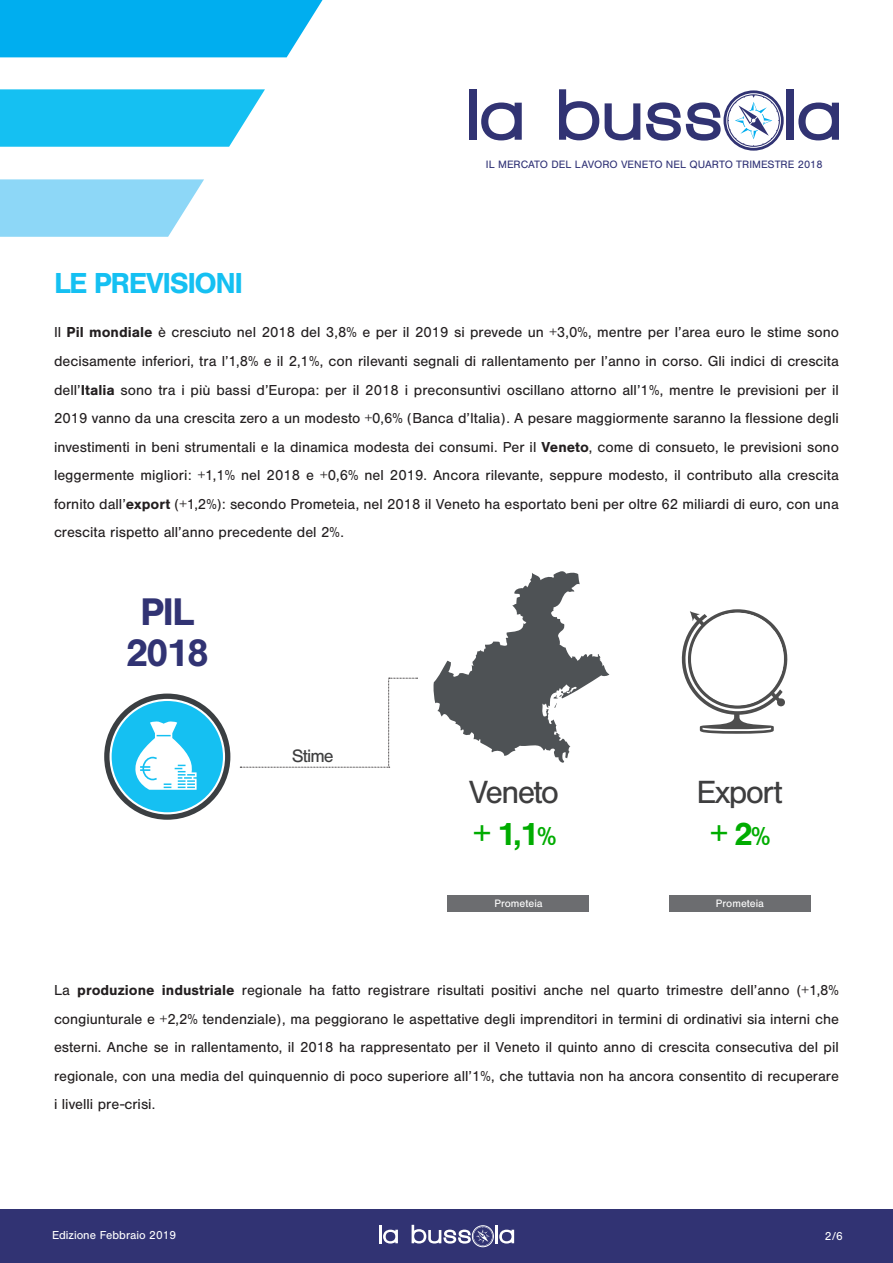
<style>
.page{position:relative;width:893px;height:1263px;background:#fff}
.page>*{position:absolute;margin:0;border:0;box-sizing:border-box;transform-origin:0 0}
.t1{font:700 39.9px "Nimbus San";letter-spacing:-.05em;color:#313373}
.t2{font:33.3px "Nimbus San";letter-spacing:-.05em;color:#3e3e3f}
.t3{font:700 33.3px "Nimbus San";color:#00ac00}
.t4{font:700 30px "Nimbus San";letter-spacing:-.05em;color:#15c0f2}
.t5{font:18.6px "Nimbus San";letter-spacing:-.05em;color:#3e3e3f}
.t6{font:15px/28.5px "Nimbus San";color:#231f20;text-align:justify}
.t7{font:12px "Nimbus San";color:#fff}
.t8{font:11.1px "Nimbus San";color:#303276}
.t9{font:11.1px "Nimbus San";color:#fff}
.s1{font-weight:700}
.s2{font-size:27px}
</style>
<div class="page">
<svg style="left:0;top:179px;width:204px;height:58px;background:#97daf7"></svg>
<svg style="left:0;top:0;width:322px;height:147px"></svg>
<div style="left:0;top:1210px;width:893px;height:53px;background:#313373"></div>
<svg style="left:379px;top:1225px;width:19px;height:18px"></svg>
<svg style="left:412px;top:1225px;width:102px;height:22px"></svg>
<div style="left:470px;top:89px;width:7px;height:51px;background:#313373"></div>
<svg style="left:481px;top:103px;width:41px;height:37px"></svg>
<svg style="left:559px;top:89px;width:40px;height:51px"></svg>
<svg style="left:605px;top:103px;width:35px;height:37px"></svg>
<div style="left:787px;top:89px;width:7px;height:51px;background:#313373"></div>
<svg style="left:798px;top:103px;width:41px;height:37px"></svg>
<svg style="left:646px;top:90px;width:138px;height:61px"></svg>
<div style="left:447px;top:895px;width:142px;height:17px;background:#6c6d70"></div>
<div style="left:669px;top:895px;width:142px;height:17px;background:#6c6d70"></div>
<svg style="left:681px;top:609px;width:107px;height:125px"></svg>
<div style="left:691px;top:613px;width:93px;height:92px;background:#fff;border-radius:50%"></div>
<div style="left:112px;top:701px;width:111px;height:111px;background:#15c0f2;border-radius:50%"></div>
<div style="left:104px;top:693px;width:126px;height:127px;border:5px solid #3b3f42;border-radius:50%"></div>
<svg style="left:135px;top:721px;width:62px;height:69px"></svg>
<svg style="left:433px;top:571px;width:176px;height:192px"></svg>
<svg style="left:240px;top:678px;width:177px;height:90px"></svg>
<p class="t8" style="left:486px;top:158px;width:338px">IL MERCATO DEL LAVORO VENETO NEL QUARTO TRIMESTRE 2018</p>
<p class="t4" style="left:54px;top:266px;width:191px">LE PREVISIONI</p>
<p class="t6" style="left:54px;top:318px;width:787px">Il <span class="s1">Pil mondiale</span> è cresciuto nel 2018 del 3,8% e per il 2019 si prevede un +3,0%, mentre per l’area euro le stime sono decisamente inferiori, tra l’1,8% e il 2,1%, con rilevanti segnali di rallentamento per l’anno in corso. Gli indici di crescita dell’<span class="s1">Italia</span> sono tra i più bassi d’Europa: per il 2018 i preconsuntivi oscillano attorno all’1%, mentre le previsioni per il 2019 vanno da una crescita zero a un modesto +0,6% (Banca d’Italia). A pesare maggiormente saranno la flessione degli investimenti in beni strumentali e la dinamica modesta dei consumi. Per il <span class="s1">Veneto</span>, come di consueto, le previsioni sono leggermente migliori: +1,1% nel 2018 e +0,6% nel 2019. Ancora rilevante, seppure modesto, il contributo alla crescita fornito dall’<span class="s1">export</span> (+1,2%): secondo Prometeia, nel 2018 il Veneto ha esportato beni per oltre 62 miliardi di euro, con una crescita rispetto all’anno precedente del 2%.</p>
<p class="t1" style="left:140px;top:589px;width:56px">PIL</p>
<p class="t1" style="left:126px;top:630px;width:85px">2018</p>
<p class="t5" style="left:292px;top:745px;width:44px">Stime</p>
<p class="t2" style="left:469px;top:774px;width:92px">Veneto</p>
<p class="t3" style="left:474px;top:815px;width:84px">+ 1,1<span class="s2">%</span></p>
<p class="t2" style="left:696px;top:774px;width:87px">Export</p>
<p class="t3" style="left:711px;top:815px;width:61px">+ 2<span class="s2">%</span></p>
<p class="t9" style="left:494px;top:897px;width:50px">Prometeia</p>
<p class="t9" style="left:716px;top:897px;width:50px">Prometeia</p>
<p class="t6" style="left:54px;top:976px;width:786px">La <span class="s1">produzione industriale</span> regionale ha fatto registrare risultati positivi anche nel quarto trimestre dell’anno (+1,8% congiunturale e +2,2% tendenziale), ma peggiorano le aspettative degli imprenditori in termini di ordinativi sia interni che esterni. Anche se in rallentamento, il 2018 ha rappresentato per il Veneto il quinto anno di crescita consecutiva del pil regionale, con una media del quinquennio di poco superiore all’1%, che tuttavia non ha ancora consentito di recuperare i livelli pre-crisi.</p>
<p class="t7" style="left:52px;top:1228px;width:126px">Edizione Febbraio 2019</p>
<p class="t7" style="left:825px;top:1229px;width:19px">2/6</p>
</div>
